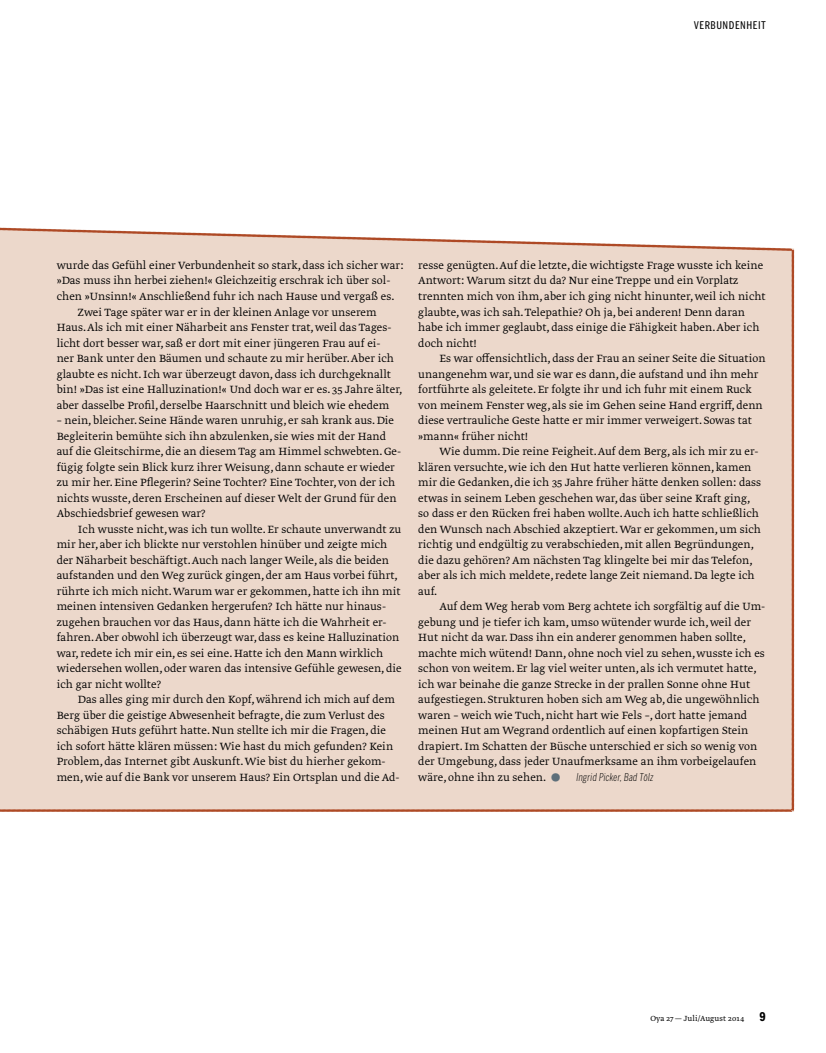
<style>
.page{position:relative;width:826px;height:1053px;background:#fff}
.page>*{position:absolute;margin:0;border:0;box-sizing:border-box;transform-origin:0 0}
.t1{font:13.12px "Benton Sans Comp Regular SC";letter-spacing:.04em;color:#000}
.t2{font:12.38px/15.5px "Greta Text Std Light Min";letter-spacing:.005em;color:#000}
.t3{font:italic 300 10.75px "Benton Sans Comp";letter-spacing:.02em;color:#000}
.t4{font:300 8.75px "Greta Text Std";letter-spacing:.015em;color:#000}
.s1{font-family:"Greta Text Std Light Min";font-weight:400;font-style:normal;font-size:32.5px;color:#5d6f7a}
.s2{font-family:"Benton Sans Comp Bold SC";font-weight:400;font-size:15px}
</style>
<div class="page">
<div style="left:0;top:227px;width:794px;height:585px;background:#ecd8cb"></div>
<p class="t1" style="left:693px;top:16px;width:74px">VERBUNDENHEIT</p>
<p class="t2" style="left:57px;top:258px;width:348px">wurde das Gefühl einer Verbundenheit so stark, dass ich sicher war:</p>
<p class="t2" style="left:57px;top:274px;width:335px">»Das muss ihn herbei ziehen!« Gleichzeitig erschrak ich über sol-</p>
<p class="t2" style="left:57px;top:289px;width:339px">chen »Unsinn!« Anschließend fuhr ich nach Hause und vergaß es.</p>
<p class="t2" style="left:78px;top:305px;width:300px">Zwei Tage später war er in der kleinen Anlage vor unserem</p>
<p class="t2" style="left:57px;top:320px;width:336px">Haus. Als ich mit einer Näharbeit ans Fenster trat, weil das Tages-</p>
<p class="t2" style="left:57px;top:336px;width:325px">licht dort besser war, saß er dort mit einer jüngeren Frau auf ei-</p>
<p class="t2" style="left:57px;top:351px;width:339px">ner Bank unter den Bäumen und schaute zu mir herüber. Aber ich</p>
<p class="t2" style="left:57px;top:367px;width:336px">glaubte es nicht. Ich war überzeugt davon, dass ich durchgeknallt</p>
<p class="t2" style="left:57px;top:382px;width:347px">bin! »Das ist eine Halluzination!« Und doch war er es. 35 Jahre älter,</p>
<p class="t2" style="left:57px;top:398px;width:334px">aber dasselbe Profil, derselbe Haarschnitt und bleich wie ehedem</p>
<p class="t2" style="left:57px;top:413px;width:346px">– nein, bleicher. Seine Hände waren unruhig, er sah krank aus. Die Begleiterin bemühte sich ihn abzulenken, sie wies mit der Hand auf die Gleitschirme, die an diesem Tag am Himmel schwebten. Ge&shy;fügig folgte sein Blick kurz ihrer Weisung, dann schaute er wieder zu mir her. Eine Pflegerin? Seine Tochter? Eine Tochter, von der ich nichts wusste, deren Erscheinen auf dieser Welt der Grund für den Abschiedsbrief gewesen war?</p>
<p class="t2" style="left:57px;top:522px;width:346px;text-indent:21px">Ich wusste nicht, was ich tun wollte. Er schaute unverwandt zu mir her, aber ich blickte nur verstohlen hinüber und zeigte mich der Näharbeit beschäftigt. Auch nach langer Weile, als die beiden aufstanden und den Weg zurück gingen, der am Haus vorbei führt, rührte ich mich nicht. Warum war er gekommen, hatte ich ihn mit meinen intensiven Gedanken hergerufen? Ich hätte nur hinaus&shy;zugehen brauchen vor das Haus, dann hätte ich die Wahrheit er&shy;fahren. Aber obwohl ich überzeugt war, dass es keine Halluzination war, redete ich mir ein, es sei eine. Hatte ich den Mann wirklich wiedersehen wollen, oder waren das intensive Gefühle gewesen, die ich gar nicht wollte?</p>
<p class="t2" style="left:57px;top:692px;width:344px;text-indent:21px">Das alles ging mir durch den Kopf, während ich mich auf dem Berg über die geistige Abwesenheit befragte, die zum Verlust des schäbigen Huts geführt hatte. Nun stellte ich mir die Fragen, die ich sofort hätte klären müssen: Wie hast du mich gefunden? Kein Problem, das Internet gibt Auskunft. Wie bist du hierher gekom&shy;men, wie auf die Bank vor unserem Haus? Ein Ortsplan und die Ad-</p>
<p class="t2" style="left:418px;top:258px;width:349px">resse genügten. Auf die letzte, die wichtigste Frage wusste ich keine Antwort: Warum sitzt du da? Nur eine Treppe und ein Vorplatz trennten mich von ihm, aber ich ging nicht hinunter, weil ich nicht glaubte, was ich sah. Telepathie? Oh ja, bei anderen! Denn daran habe ich immer geglaubt, dass einige die Fähigkeit haben. Aber ich doch nicht!</p>
<p class="t2" style="left:418px;top:351px;width:349px;text-indent:21px">Es war offensichtlich, dass der Frau an seiner Seite die Situation unangenehm war, und sie war es dann, die aufstand und ihn mehr fortführte als geleitete. Er folgte ihr und ich fuhr mit einem Ruck von meinem Fenster weg, als sie im Gehen seine Hand ergriff, denn diese vertrauliche Geste hatte er mir immer verweigert. Sowas tat »mann« früher nicht!</p>
<p class="t2" style="left:418px;top:444px;width:344px;text-indent:21px">Wie dumm. Die reine Feigheit. Auf dem Berg, als ich mir zu er&shy;klären versuchte, wie ich den Hut hatte verlieren können, kamen mir die Gedanken, die ich 35 Jahre früher hätte denken sollen: dass etwas in seinem Leben geschehen war, das über seine Kraft ging, so dass er den Rücken frei haben wollte. Auch ich hatte schließlich den Wunsch nach Abschied akzeptiert. War er gekommen, um sich richtig und endgültig zu verabschieden, mit allen Begründungen, die dazu gehören? Am nächsten Tag klingelte bei mir das Telefon, aber als ich mich meldete, redete lange Zeit niemand. Da legte ich auf.</p>
<p class="t2" style="left:418px;top:599px;width:348px;text-indent:21px">Auf dem Weg herab vom Berg achtete ich sorgfältig auf die Um&shy;gebung und je tiefer ich kam, umso wütender wurde ich, weil der Hut nicht da war. Dass ihn ein anderer genommen haben sollte, machte mich wütend! Dann, ohne noch viel zu sehen, wusste ich es schon von weitem. Er lag viel weiter unten, als ich vermutet hatte, ich war beinahe die ganze Strecke in der prallen Sonne ohne Hut aufgestiegen. Strukturen hoben sich am Weg ab, die ungewöhnlich waren – weich wie Tuch, nicht hart wie Fels –, dort hatte jemand meinen Hut am Wegrand ordentlich auf einen kopfartigen Stein drapiert. Im Schatten der Büsche unterschied er sich so wenig von der Umgebung, dass jeder Unaufmerksame an ihm vorbeigelaufen wäre, ohne ihn zu sehen.</p>
<p class="t3" style="left:548px;top:770px;width:107px"><span class="s1">•</span> Ingrid Picker, Bad Tölz</p>
<p class="t4" style="left:650px;top:1013px;width:117px">Oya 27 — Juli/August 2014 <span class="s2">9</span></p>
</div>
